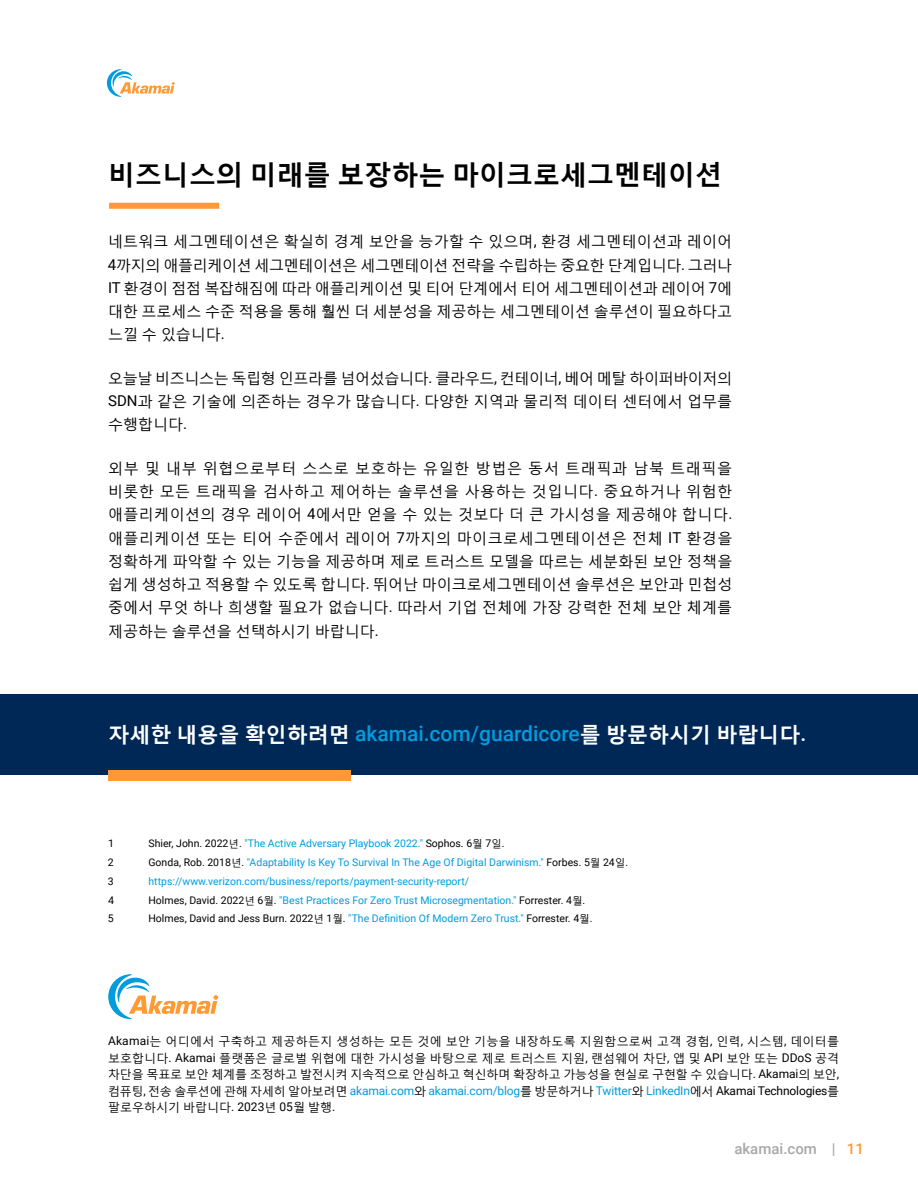
<style>
.page{position:relative;width:918px;height:1188px;background:#fff}
.page>*{position:absolute;margin:0;border:0;box-sizing:border-box;transform-origin:0 0}
.t1{font:700 27px "Malgun Gothic";color:#000}
.t2{font:700 21px "Malgun Gothic";color:#fff}
.t3{font:15px/23.2px "Malgun Gothic";color:#000;text-align:justify}
.t4{font:500 15px "Roboto";color:#a8a8aa}
.t5{font:12px/16.5px "Malgun Gothic";letter-spacing:-.01em;color:#000;text-align:justify}
.t6{font:12px "Roboto";letter-spacing:-.015em;color:#009cde}
.t7{font:10.5px "Roboto";color:#009cde}
.t8{font:10.5px "Roboto";color:#000}
.s1{font-family:"Roboto"}
.s2{font-family:"Roboto";font-weight:500;color:#009cde}
.s3{font-family:"Roboto";font-weight:500}
.s4{color:#000}
.s5{font-family:"Malgun Gothic";color:#000}
.s6{font-family:"Malgun Gothic"}
.s7{color:#009cde}
.s8{color:#f93}
</style>
<div class="page">
<svg style="left:107px;top:69px;width:68px;height:28px"></svg>
<div style="left:109px;top:203px;width:110px;height:6px;background:#f93"></div>
<div style="left:0;top:694px;width:918px;height:81px;background:#002856"></div>
<div style="left:108px;top:770px;width:243px;height:11px;background:#f93"></div>
<svg style="left:108px;top:974px;width:110px;height:45px"></svg>
<h1 class="t1" style="left:108px;top:157px;width:616px">비즈니스의 미래를 보장하는 마이크로세그멘테이션</h1>
<p class="t3" style="left:108px;top:230px;width:626px">네트워크 세그멘테이션은 확실히 경계 보안을 능가할 수 있으며<span class="s1">,</span> 환경 세그멘테이션과 레이어 <span class="s1">4</span>까지의 애플리케이션 세그멘테이션은 세그멘테이션 전략을 수립하는 중요한 단계입니다<span class="s1">.</span> 그러나 <span class="s1">IT</span> 환경이 점점 복잡해짐에 따라 애플리케이션 및 티어 단계에서 티어 세그멘테이션과 레이어 <span class="s1">7</span>에 대한 프로세스 수준 적용을 통해 훨씬 더 세분성을 제공하는 세그멘테이션 솔루션이 필요하다고 느낄 수 있습니다<span class="s1">.</span></p>
<p class="t3" style="left:108px;top:366px;width:626px">오늘날 비즈니스는 독립형 인프라를 넘어섰습니다<span class="s1">.</span> 클라우드<span class="s1">,</span> 컨테이너<span class="s1">,</span> 베어 메탈 하이퍼바이저의 <span class="s1">SDN</span>과 같은 기술에 의존하는 경우가 많습니다<span class="s1">.</span> 다양한 지역과 물리적 데이터 센터에서 업무를 수행합니다<span class="s1">.</span></p>
<p class="t3" style="left:108px;top:456px;width:626px">외부 및 내부 위협으로부터 스스로 보호하는 유일한 방법은 동서 트래픽과 남북 트래픽을 비롯한 모든 트래픽을 검사하고 제어하는 솔루션을 사용하는 것입니다<span class="s1">.</span> 중요하거나 위험한 애플리케이션의 경우 레이어 <span class="s1">4</span>에서만 얻을 수 있는 것보다 더 큰 가시성을 제공해야 합니다<span class="s1">. </span>애플리케이션 또는 티어 수준에서 레이어 <span class="s1">7</span>까지의 마이크로세그멘테이션은 전체 <span class="s1">IT</span> 환경을 정확하게 파악할 수 있는 기능을 제공하며 제로 트러스트 모델을 따르는 세분화된 보안 정책을 쉽게 생성하고 적용할 수 있도록 합니다<span class="s1">.</span> 뛰어난 마이크로세그멘테이션 솔루션은 보안과 민첩성 중에서 무엇 하나 희생할 필요가 없습니다<span class="s1">.</span> 따라서 기업 전체에 가장 강력한 전체 보안 체계를 제공하는 솔루션을 선택하시기 바랍니다<span class="s1">.</span></p>
<h2 class="t2" style="left:108px;top:721px;width:699px">자세한 내용을 확인하려면 <span class="s2">akamai.com/guardicore</span>를 방문하시기 바랍니다<span class="s3">.</span></h2>
<p class="t8" style="left:108px;top:836px;width:8px">1</p>
<p class="t7" style="left:148px;top:836px;width:357px"><span class="s4">Shier, John. 2022</span><span class="s5">년</span><span class="s4">.</span> "The Active Adversary Playbook 2022." <span class="s4">Sophos. 6</span><span class="s5">월</span> <span class="s4">7</span><span class="s5">일</span><span class="s4">.</span></p>
<p class="t8" style="left:108px;top:855px;width:7px">2</p>
<p class="t7" style="left:148px;top:855px;width:481px"><span class="s4">Gonda, Rob. 2018</span><span class="s5">년</span><span class="s4">.</span> "Adaptability Is Key To Survival In The Age Of Digital Darwinism." <span class="s4">Forbes. 5</span><span class="s5">월</span> <span class="s4">24</span><span class="s5">일</span><span class="s4">.</span></p>
<p class="t8" style="left:108px;top:874px;width:7px">3</p>
<p class="t7" style="left:148px;top:874px;width:322px">https://www.verizon.com/business/reports/payment-security-report/</p>
<p class="t8" style="left:108px;top:893px;width:8px">4</p>
<p class="t7" style="left:148px;top:893px;width:438px"><span class="s4">Holmes, David. 2022</span><span class="s5">년</span> <span class="s4">6</span><span class="s5">월</span><span class="s4">.</span> "Best Practices For Zero Trust Microsegmentation." <span class="s4">Forrester. 4</span><span class="s5">월</span><span class="s4">.</span></p>
<p class="t8" style="left:108px;top:911px;width:7px">5</p>
<p class="t8" style="left:148px;top:911px;width:445px">Holmes, David and Jess Burn. 2022<span class="s6">년</span> 1<span class="s6">월</span>. <span class="s7">"The Definition Of Modern Zero Trust."</span> Forrester. 4<span class="s6">월</span>.</p>
<p class="t5" style="left:108px;top:1033px;width:733px"><span class="s1">Akamai</span>는 어디에서 구축하고 제공하든지 생성하는 모든 것에 보안 기능을 내장하도록 지원함으로써 고객 경험<span class="s1">,</span> 인력<span class="s1">,</span> 시스템<span class="s1">,</span> 데이터를 보호합니다<span class="s1">. Akamai</span> 플랫폼은 글로벌 위협에 대한 가시성을 바탕으로 제로 트러스트 지원<span class="s1">,</span> 랜섬웨어 차단<span class="s1">,</span> 앱 및 <span class="s1">API</span> 보안 또는 <span class="s1">DDoS</span> 공격 차단을 목표로 보안 체계를 조정하고 발전시켜 지속적으로 안심하고 혁신하며 확장하고 가능성을 현실로 구현할 수 있습니다<span class="s1">. Akamai</span>의 보안<span class="s1">,</span></p>
<p class="t6" style="left:108px;top:1082px;width:733px"><span class="s5">컴퓨팅</span><span class="s4">,</span> <span class="s5">전송 솔루션에 관해 자세히 알아보려면</span> akamai.com<span class="s5">와</span> akamai.com/blog<span class="s5">를 방문하거나</span> Twitter<span class="s5">와</span> LinkedIn<span class="s5">에서</span> <span class="s4">Akamai Technologies</span><span class="s5">를</span></p>
<p class="t5" style="left:108px;top:1099px;width:229px">팔로우하시기 바랍니다<span class="s1">. 2023</span>년 <span class="s1">05</span>월 발행<span class="s1">.</span></p>
<p class="t4" style="left:734px;top:1139px;width:131px">akamai.com | <span class="s8">11</span></p>
</div>
